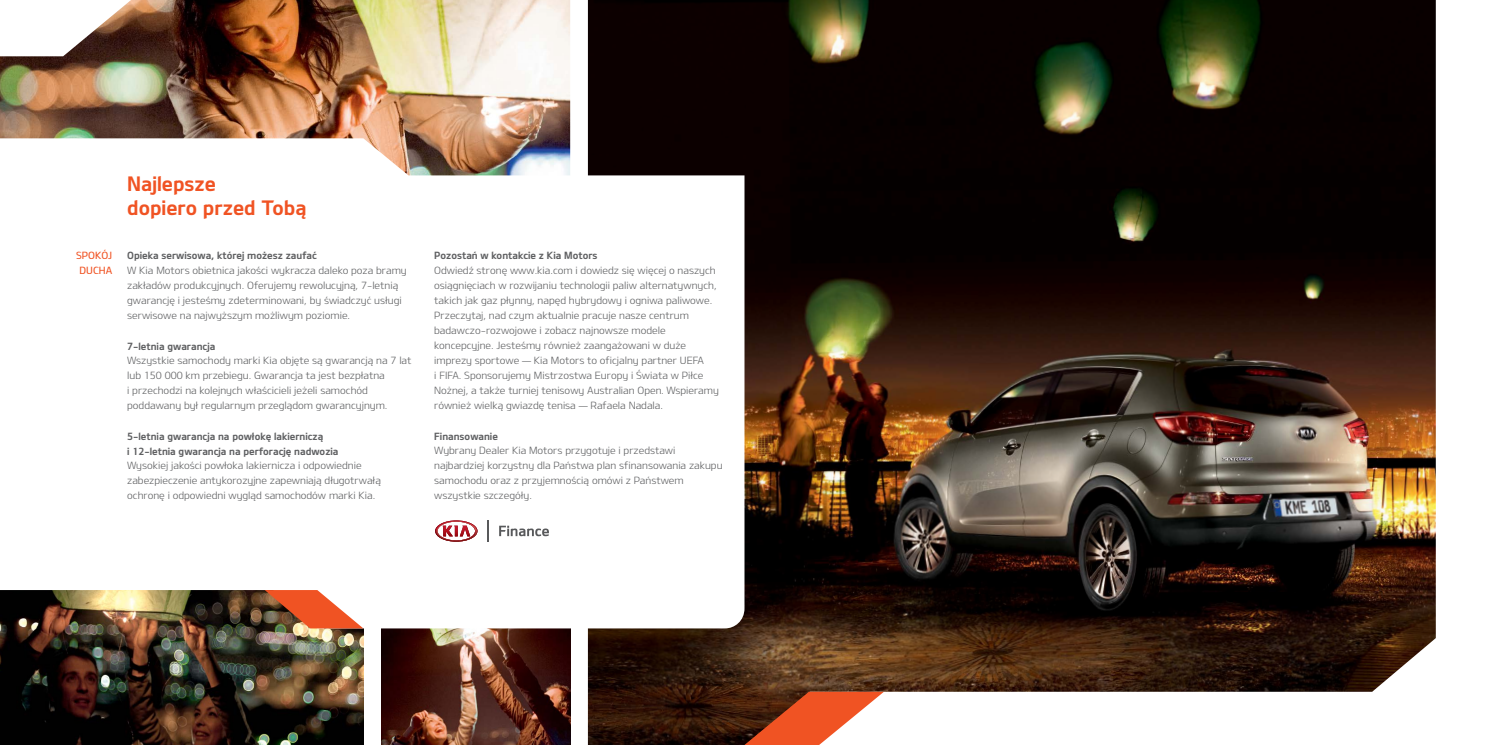
<style>
.page{position:relative;width:1489px;height:745px;background:#fff}
.page>*{position:absolute;margin:0;border:0;box-sizing:border-box;transform-origin:0 0}
.t1{font:20px/23.8px "Design KOTFB";color:#f05323}
.t2{font:10px/15px "Design KOTFL";color:#5f6062}
.t3{font:10px/15px "Design KOTFB";color:#5f6062}
.t4{font:10px/15px "Design KOTFM";color:#f05323;text-align:center}
</style>
<div class="page">
<img style="left:588px;top:0;width:847px;height:744px">
<img style="left:0;top:628px;width:363px;height:116px">
<img style="left:381px;top:628px;width:189px;height:116px">
<img style="left:0;top:0;width:570px;height:138px">
<svg style="left:744px;top:691px;width:139px;height:53px"></svg>
<svg style="left:0;top:138px;width:744px;height:490px"></svg>
<svg style="left:265px;top:589px;width:98px;height:39px"></svg>
<svg style="left:499px;top:525px;width:50px;height:11px"></svg>
<svg style="left:435px;top:520px;width:42px;height:21px"></svg>
<hr style="left:487px;top:520px;width:2px;height:21px;background:#58595b">
<p class="t4" style="left:76px;top:248px;width:38px">SPOKÓJ<br>DUCHA</p>
<h1 class="t1" style="left:127px;top:171px;width:181px">Najlepsze<br>dopiero przed Tobą</h1>
<p class="t3" style="left:127px;top:248px;width:191px">Opieka serwisowa, której możesz zaufać</p>
<p class="t2" style="left:127px;top:262px;width:281px">W Kia Motors obietnica jakości wykracza daleko poza bramy zakładów produkcyjnych. Oferujemy rewolucyjną, 7-letnią gwarancję i jesteśmy zdeterminowani, by świadczyć usługi serwisowe na najwyższym możliwym poziomie.</p>
<p class="t3" style="left:127px;top:338px;width:90px">7-letnia gwarancja</p>
<p class="t2" style="left:127px;top:352px;width:286px">Wszystkie samochody marki Kia objęte są gwarancją na 7 lat lub 150 000 km przebiegu. Gwarancja ta jest bezpłatna<br>i przechodzi na kolejnych właścicieli jeżeli samochód poddawany był regularnym przeglądom gwarancyjnym.</p>
<p class="t3" style="left:127px;top:428px;width:213px">5-letnia gwarancja na powłokę lakierniczą<br>i 12-letnia gwarancja na perforację nadwozia</p>
<p class="t2" style="left:127px;top:457px;width:255px">Wysokiej jakości powłoka lakiernicza i odpowiednie zabezpieczenie antykorozyjne zapewniają długotrwałą ochronę i odpowiedni wygląd samochodów marki Kia.</p>
<p class="t3" style="left:434px;top:247px;width:165px">Pozostań w kontakcie z Kia Motors</p>
<p class="t2" style="left:434px;top:262px;width:286px">Odwiedź stronę www.kia.com i dowiedz się więcej o naszych osiągnięciach w rozwijaniu technologii paliw alternatywnych, takich jak gaz płynny, napęd hybrydowy i ogniwa paliwowe.<br>Przeczytaj, nad czym aktualnie pracuje nasze centrum badawczo-rozwojowe i zobacz najnowsze modele koncepcyjne. Jesteśmy również zaangażowani w duże imprezy sportowe — Kia Motors to oficjalny partner UEFA<br>i FIFA. Sponsorujemy Mistrzostwa Europy i Świata w Piłce Nożnej, a także turniej tenisowy Australian Open. Wspieramy również wielką gwiazdę tenisa — Rafaela Nadala.</p>
<p class="t3" style="left:434px;top:427px;width:65px">Finansowanie</p>
<p class="t2" style="left:434px;top:442px;width:290px">Wybrany Dealer Kia Motors przygotuje i przedstawi najbardziej korzystny dla Państwa plan sfinansowania zakupu samochodu oraz z przyjemnością omówi z Państwem wszystkie szczegóły.</p>
</div>
